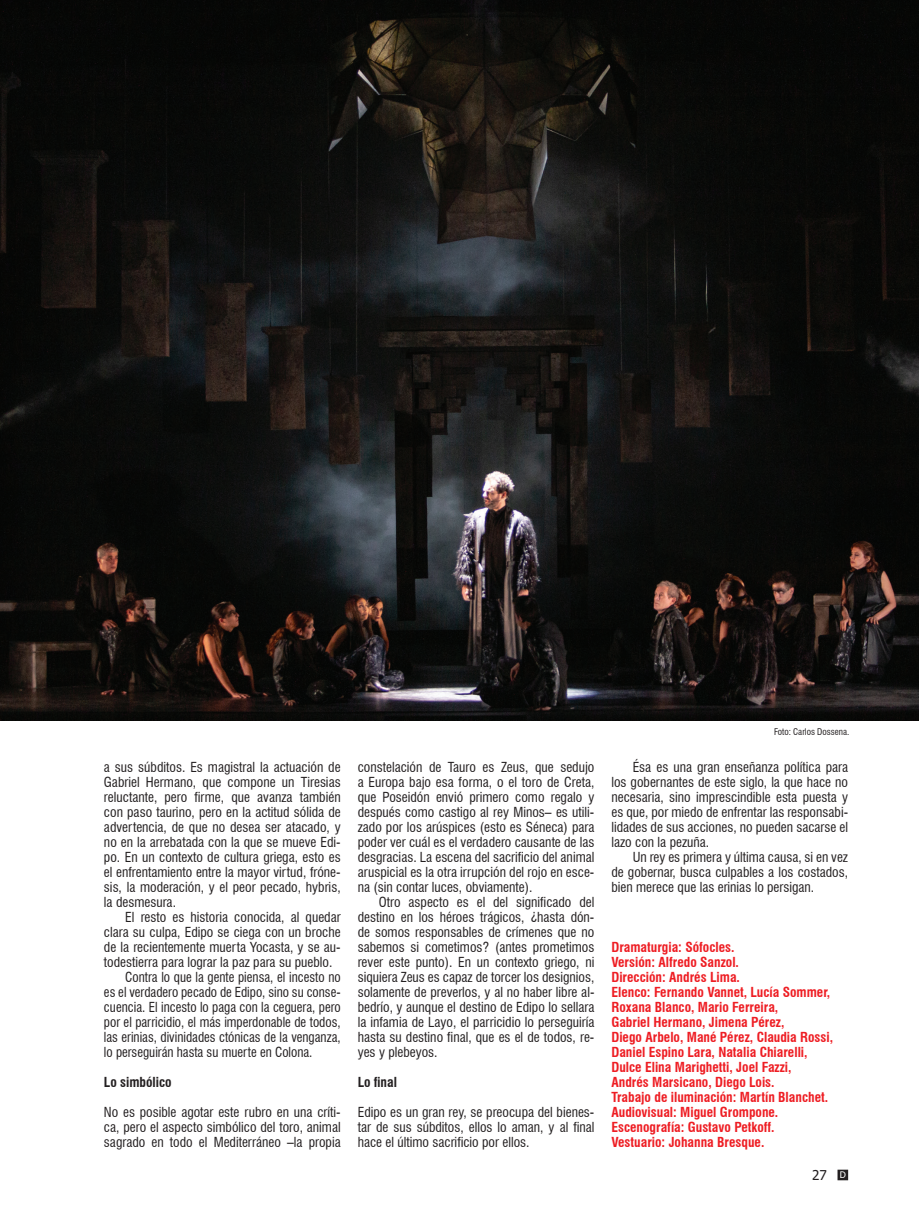
<style>
.page{position:relative;width:919px;height:1229px;background:#fff}
.page>*{position:absolute;margin:0;border:0;box-sizing:border-box;transform-origin:0 0}
.t1{font:condensed 13.5px/15px "Swiss 721 BT";color:#231f20;text-align:justify}
.t2{font:700 condensed 13.5px/15px "Swiss 721 BT";color:#ee1d23}
.t3{font:condensed 13.5px "Swiss 721 BT";color:#231f20;scale:.96 1}
.t4{font:700 condensed 13.5px "Swiss 721 BT";color:#231f20}
.t5{font:13.5px "Tahoma";color:#231f20}
.t6{font:condensed 9px "Swiss 721 BT";color:#231f20}
.s1{font-size:9px;color:#fff}
</style>
<div class="page">
<div style="left:838px;top:1170px;width:9px;height:9px;background:#231f20"></div>
<div style="left:837px;top:1169px;width:11px;height:11px;border:2px solid #231f20"></div>
<img style="left:0;top:0;width:919px;height:720px">
<p class="t1" style="left:104px;top:759px;width:238px">a sus súbditos. Es magistral la actuación de Gabriel Hermano, que compone un Tiresias reluctante, pero firme, que avanza también con paso taurino, pero en la actitud sólida de advertencia, de que no desea ser atacado, y no en la arrebatada con la que se mueve Edi&shy;po. En un contexto de cultura griega, esto es el enfrentamiento entre la mayor virtud, fróne&shy;sis, la moderación, y el peor pecado, hybris, la desmesura.</p>
<p class="t1" style="left:125px;top:909px;width:217px">El resto es historia conocida, al quedar</p>
<p class="t1" style="left:104px;top:924px;width:238px">clara su culpa, Edipo se ciega con un broche</p>
<p class="t1" style="left:104px;top:939px;width:238px">de la recientemente muerta Yocasta, y se au-</p>
<p class="t1" style="left:104px;top:954px;width:230px">todestierra para lograr la paz para su pueblo.</p>
<p class="t3" style="left:125px;top:968px;width:226px">Contra lo que la gente piensa, el incesto no</p>
<p class="t3" style="left:104px;top:983px;width:248px">es el verdadero pecado de Edipo, sino su conse-</p>
<p class="t3" style="left:104px;top:998px;width:248px">cuencia. El incesto lo paga con la ceguera, pero</p>
<p class="t3" style="left:104px;top:1013px;width:248px">por el parricidio, el más imperdonable de todos,</p>
<p class="t3" style="left:104px;top:1028px;width:248px">las erinias, divinidades ctónicas de la venganza,</p>
<p class="t3" style="left:104px;top:1043px;width:219px">lo perseguirán hasta su muerte en Colona.</p>
<p class="t4" style="left:104px;top:1073px;width:69px">Lo simbólico</p>
<p class="t1" style="left:104px;top:1104px;width:238px">No es posible agotar este rubro en una críti&shy;ca, pero el aspecto simbólico del toro, animal sagrado en todo el Mediterráneo –la propia</p>
<p class="t1" style="left:358px;top:759px;width:238px">constelación de Tauro es Zeus, que sedujo a Europa bajo esa forma, o el toro de Creta, que Poseidón envió primero como regalo y después como castigo al rey Minos– es utili&shy;zado por los arúspices (esto es Séneca) para poder ver cuál es el verdadero causante de las desgracias. La escena del sacrificio del animal aruspicial es la otra irrupción del rojo en esce&shy;na (sin contar luces, obviamente).</p>
<p class="t1" style="left:358px;top:894px;width:238px;text-indent:21px">Otro aspecto es el del significado del destino en los héroes trágicos, ¿hasta dón&shy;de somos responsables de crímenes que no sabemos si cometimos? (antes prometimos rever este punto). En un contexto griego, ni siquiera Zeus es capaz de torcer los designios, solamente de preverlos, y al no haber libre al&shy;bedrío, y aunque el destino de Edipo lo sellara la infamia de Layo, el parricidio lo perseguiría hasta su destino final, que es el de todos, re&shy;yes y plebeyos.</p>
<p class="t4" style="left:358px;top:1073px;width:41px">Lo final</p>
<p class="t1" style="left:358px;top:1104px;width:238px">Edipo es un gran rey, se preocupa del bienes&shy;tar de sus súbditos, ellos lo aman, y al final hace el último sacrificio por ellos.</p>
<p class="t6" style="left:774px;top:726px;width:77px">Foto: Carlos Dossena.</p>
<p class="t1" style="left:611px;top:759px;width:238px;text-indent:21px">Ésa es una gran enseñanza política para los gobernantes de este siglo, la que hace no necesaria, sino imprescindible esta puesta y es que, por miedo de enfrentar las responsabi&shy;lidades de sus acciones, no pueden sacarse el lazo con la pezuña.</p>
<p class="t1" style="left:611px;top:849px;width:238px;text-indent:21px">Un rey es primera y última causa, si en vez de gobernar, busca culpables a los costados, bien merece que las erinias lo persigan.</p>
<p class="t2" style="left:611px;top:939px;width:223px">Dramaturgia: Sófocles.<br>Versión: Alfredo Sanzol.<br>Dirección: Andrés Lima.<br>Elenco: Fernando Vannet, Lucía Sommer, Roxana Blanco, Mario Ferreira,<br>Gabriel Hermano, Jimena Pérez,<br>Diego Arbelo, Mané Pérez, Claudia Rossi, Daniel Espino Lara, Natalia Chiarelli, Dulce Elina Marighetti, Joel Fazzi,<br>Andrés Marsicano, Diego Lois.<br>Trabajo de iluminación: Martín Blanchet.<br>Audiovisual: Miguel Grompone.<br>Escenografía: Gustavo Petkoff.<br>Vestuario: Johanna Bresque.</p>
<p class="t5" style="left:812px;top:1165px;width:35px">27 <span class="s1">D</span></p>
</div>
